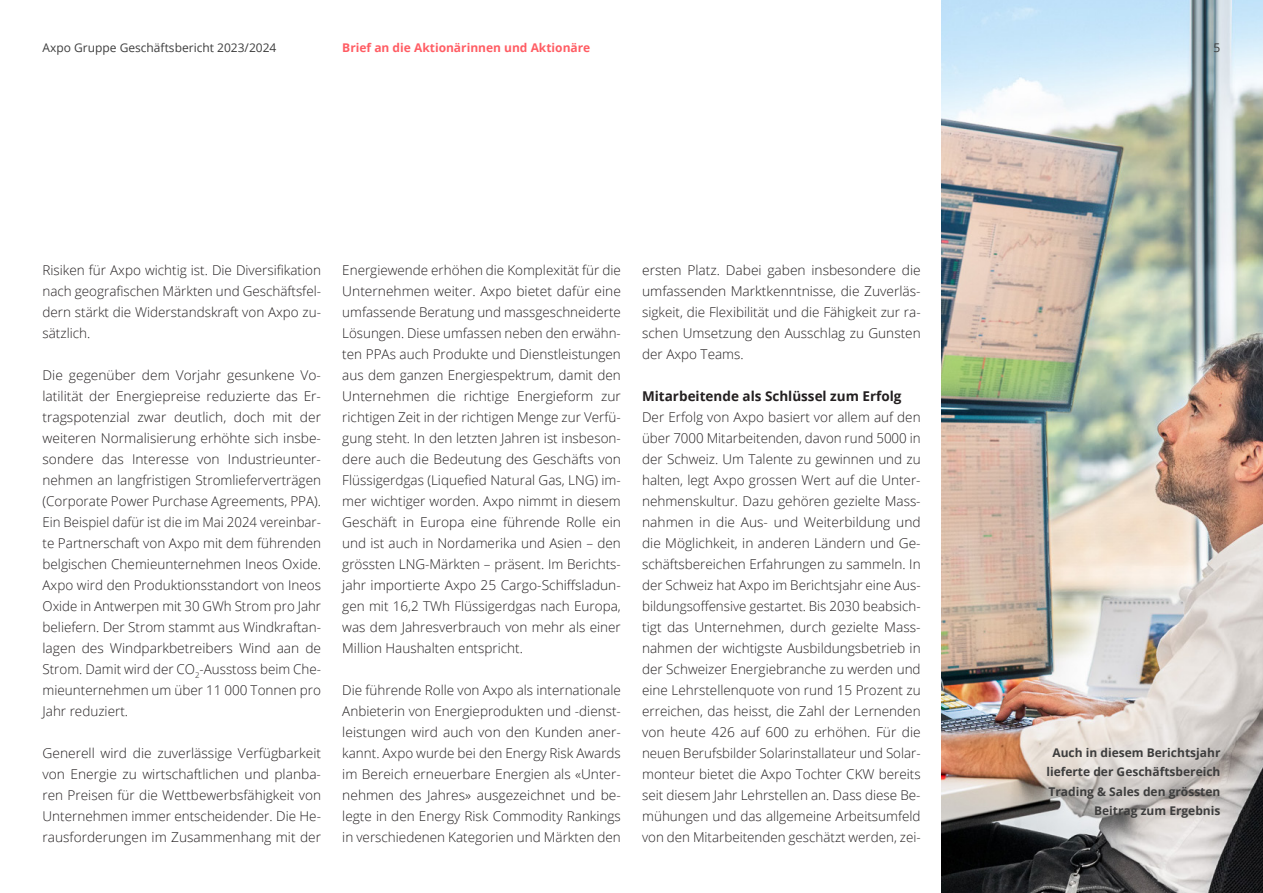
<style>
.page{position:relative;width:1263px;height:893px;background:#fff}
.page>*{position:absolute;margin:0;border:0;box-sizing:border-box;transform-origin:0 0}
.t1{font:300 13.5px/21px "Open Sans";color:#231f20;text-align:justify}
.t2{font:700 13.5px "Open Sans";color:#231f20}
.t3{font:700 12px/19.5px "Open Sans";color:#3d3d3d;text-align:right}
.t4{font:12px "Open Sans";color:#3d3d3d}
.t5{font:700 12px "Open Sans";color:#ff5d64}
</style>
<div class="page">
<img style="left:942px;top:0;width:321px;height:893px">
<p class="t4" style="left:43px;top:39px;width:235px">Axpo Gruppe Geschäftsbericht 2023/2024</p>
<p class="t5" style="left:342px;top:39px;width:250px">Brief an die Aktionärinnen und Aktionäre</p>
<p class="t4" style="left:1213px;top:39px;width:8px">5</p>
<p class="t1" style="left:43px;top:259px;width:280px">Risiken für Axpo wichtig ist. Die Diversifikation nach geografischen Märkten und Geschäftsfel&shy;dern stärkt die Widerstandskraft von Axpo zu&shy;sätzlich.</p>
<p class="t1" style="left:43px;top:364px;width:280px">Die gegenüber dem Vorjahr gesunkene Vo&shy;latilität der Energiepreise reduzierte das Er&shy;tragspotenzial zwar deutlich, doch mit der weiteren Normalisierung erhöhte sich insbe&shy;sondere das Interesse von Industrieunter&shy;nehmen an langfristigen Stromlieferverträgen (Corporate Power Purchase Agreements, PPA).<br>Ein Beispiel dafür ist die im Mai 2024 vereinbar&shy;te Partnerschaft von Axpo mit dem führenden belgischen Chemieunternehmen Ineos Oxide.<br>Axpo wird den Produktionsstandort von Ineos Oxide in Antwerpen mit 30 GWh Strom pro Jahr beliefern. Der Strom stammt aus Windkraftan&shy;lagen des Windparkbetreibers Wind aan de Strom. Damit wird der CO<sub>2</sub>-Ausstoss beim Che&shy;mieunternehmen um über 11 000 Tonnen pro Jahr reduziert.</p>
<p class="t1" style="left:43px;top:742px;width:280px">Generell wird die zuverlässige Verfügbarkeit von Energie zu wirtschaftlichen und planba&shy;ren Preisen für die Wettbewerbsfähigkeit von Unternehmen immer entscheidender. Die He&shy;rausforderungen im Zusammenhang mit der</p>
<p class="t1" style="left:342px;top:259px;width:280px">Energiewende erhöhen die Komplexität für die Unternehmen weiter. Axpo bietet dafür eine umfassende Beratung und massgeschneiderte Lösungen. Diese umfassen neben den erwähn&shy;ten PPAs auch Produkte und Dienstleistungen aus dem ganzen Energiespektrum, damit den Unternehmen die richtige Energieform zur richtigen Zeit in der richtigen Menge zur Verfü&shy;gung steht. In den letzten Jahren ist insbeson&shy;dere auch die Bedeutung des Geschäfts von Flüssigerdgas (Liquefied Natural Gas, LNG) im&shy;mer wichtiger worden. Axpo nimmt in diesem Geschäft in Europa eine führende Rolle ein und ist auch in Nordamerika und Asien – den grössten LNG-Märkten – präsent. Im Berichts&shy;jahr importierte Axpo 25 Cargo-Schiffsladun&shy;gen mit 16,2 TWh Flüssigerdgas nach Europa, was dem Jahresverbrauch von mehr als einer Million Haushalten entspricht.</p>
<p class="t1" style="left:342px;top:679px;width:280px">Die führende Rolle von Axpo als internationale Anbieterin von Energieprodukten und -dienst&shy;leistungen wird auch von den Kunden aner&shy;kannt. Axpo wurde bei den Energy Risk Awards im Bereich erneuerbare Energien als «Unter&shy;nehmen des Jahres» ausgezeichnet und be&shy;legte in den Energy Risk Commodity Rankings in verschiedenen Kategorien und Märkten den</p>
<p class="t1" style="left:642px;top:259px;width:280px">ersten Platz. Dabei gaben insbesondere die umfassenden Marktkenntnisse, die Zuverläs&shy;sigkeit, die Flexibilität und die Fähigkeit zur ra&shy;schen Umsetzung den Ausschlag zu Gunsten der Axpo Teams.</p>
<p class="t2" style="left:642px;top:386px;width:261px">Mitarbeitende als Schlüssel zum Erfolg</p>
<p class="t1" style="left:642px;top:406px;width:280px">Der Erfolg von Axpo basiert vor allem auf den über 7000 Mitarbeitenden, davon rund 5000 in der Schweiz. Um Talente zu gewinnen und zu halten, legt Axpo grossen Wert auf die Unter&shy;nehmenskultur. Dazu gehören gezielte Mass&shy;nahmen in die Aus- und Weiterbildung und die Möglichkeit, in anderen Ländern und Ge&shy;schäftsbereichen Erfahrungen zu sammeln. In der Schweiz hat Axpo im Berichtsjahr eine Aus&shy;bildungsoffensive gestartet. Bis 2030 beabsich&shy;tigt das Unternehmen, durch gezielte Mass&shy;nahmen der wichtigste Ausbildungsbetrieb in der Schweizer Energiebranche zu werden und eine Lehrstellenquote von rund 15 Prozent zu erreichen, das heisst, die Zahl der Lernenden von heute 426 auf 600 zu erhöhen. Für die neuen Berufsbilder Solarinstallateur und Solar&shy;monteur bietet die Axpo Tochter CKW bereits seit diesem Jahr Lehrstellen an. Dass diese Be&shy;mühungen und das allgemeine Arbeitsumfeld von den Mitarbeitenden geschätzt werden, zei-</p>
<p class="t3" style="left:1046px;top:742px;width:176px">Auch in diesem Berichtsjahr lieferte der Geschäftsbereich<br>Trading &amp; Sales den grössten<br>Beitrag zum Ergebnis</p>
</div>
